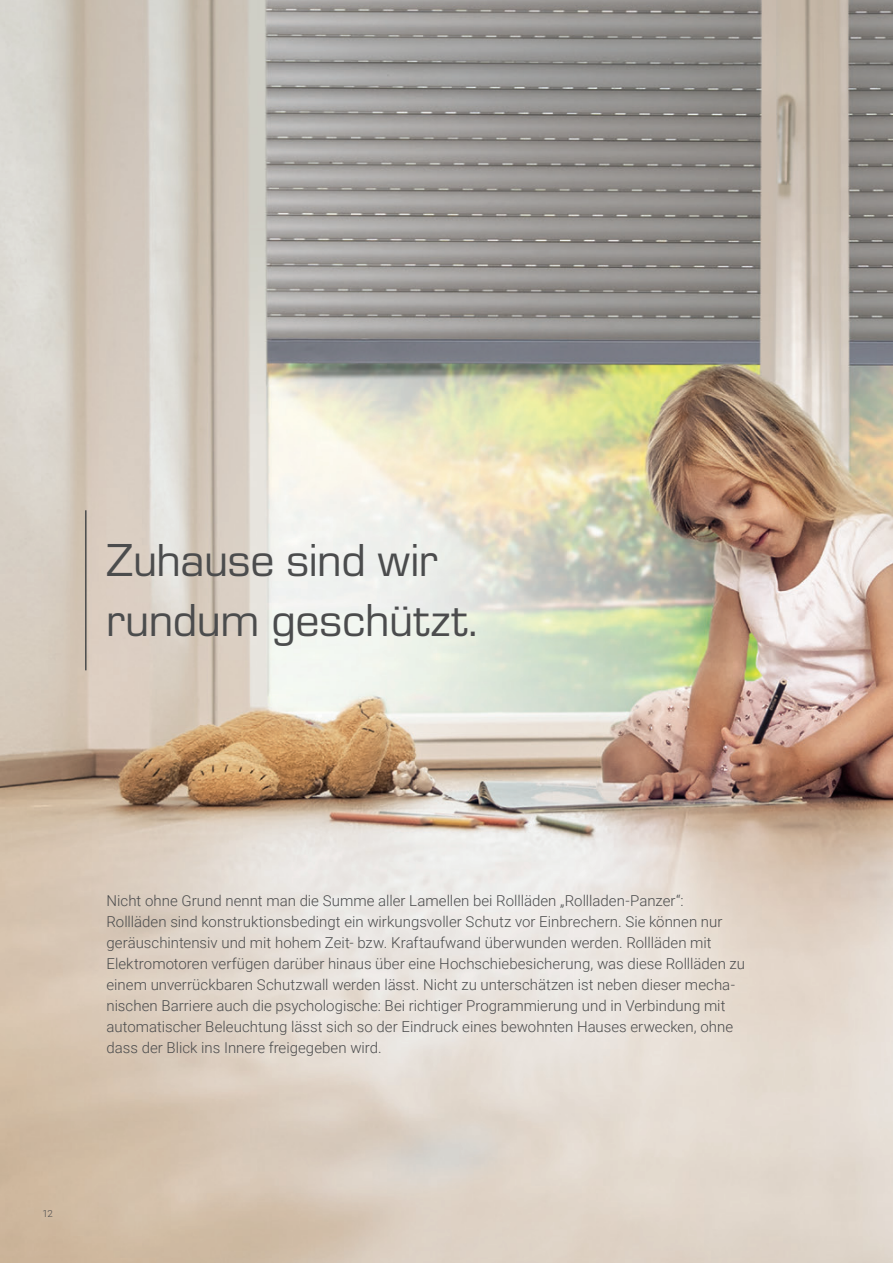
<style>
.page{position:relative;width:893px;height:1263px;background:#fff}
.page>*{position:absolute;margin:0;border:0;box-sizing:border-box;transform-origin:0 0}
.t1{font:48px/60px "Eurostile";letter-spacing:-.01em;color:#4b4c4d}
.t2{font:300 15px/21px "Roboto";color:#4b4c4d}
.t3{font:300 9.75px "Roboto";color:#4b4c4d}
</style>
<div class="page">
<img style="left:0;top:0;width:893px;height:1263px">
<hr style="left:85px;top:510px;width:2px;height:160px;background:#4b4c4d">
<h1 class="t1" style="left:106px;top:528px;width:373px">Zuhause sind wir rundum geschützt.</h1>
<p class="t2" style="left:107px;top:890px;width:640px">Nicht ohne Grund nennt man die Summe aller Lamellen bei Rollläden „Rollladen-Panzer“:<br>Rollläden sind konstruktionsbedingt ein wirkungsvoller Schutz vor Einbrechern. Sie können nur geräuschintensiv und mit hohem Zeit- bzw. Kraftaufwand überwunden werden. Rollläden mit Elektromotoren verfügen darüber hinaus über eine Hochschiebesicherung, was diese Rollläden zu einem unverrückbaren Schutzwall werden lässt. Nicht zu unterschätzen ist neben dieser mecha&shy;nischen Barriere auch die psychologische: Bei richtiger Programmierung und in Verbindung mit automatischer Beleuchtung lässt sich so der Eindruck eines bewohnten Hauses erwecken, ohne dass der Blick ins Innere freigegeben wird.</p>
<p class="t3" style="left:43px;top:1206px;width:12px">12</p>
</div>
